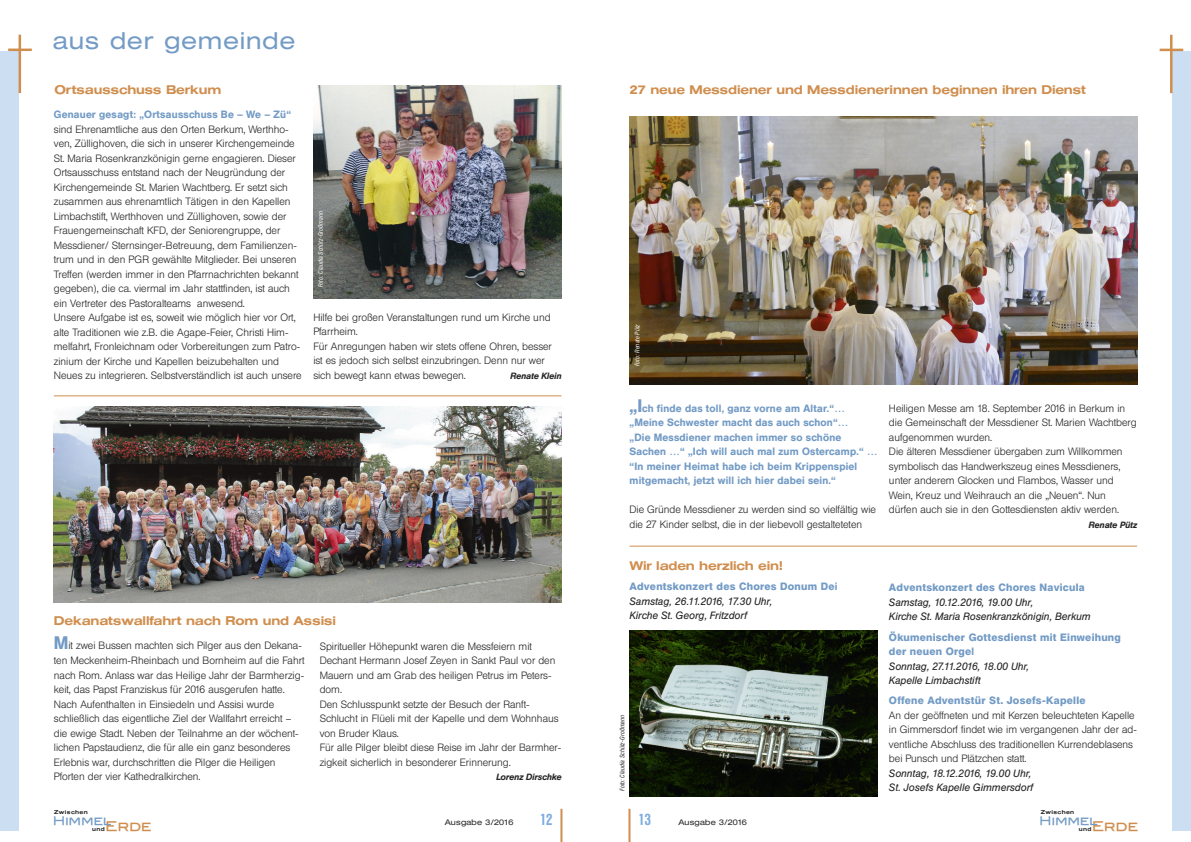
<style>
.page{position:relative;width:1191px;height:842px;background:#fff}
.page>*{position:absolute;margin:0;border:0;box-sizing:border-box;transform-origin:0 0}
.t1{font:300 24px "Helvetica Extended BQ";letter-spacing:.05em;color:#739bc5}
.t2{font:500 16px "Helvetica Con BQ";color:#7dacde}
.t3{font:13.3px "Blair Md ITCTT Medium";letter-spacing:-.025em;color:#d08e4e}
.t4{font:500 12.5px "Helvetica Extended BQ";color:#d08e4e}
.t5{font:11.8px "Blair Md ITCTT Medium";letter-spacing:-.025em;color:#739bc5}
.t6{font:300 10.5px/14.5px "Helvetica BQ";color:#272627}
.t7{font:500 10.5px/14.5px "Helvetica BQ";letter-spacing:.025em;color:#739bc5}
.t8{font:italic 10.5px/14.5px "Helvetica BQ";color:#272627}
.t9{font:600 10.5px/14.5px "Helvetica BQ";letter-spacing:.025em;color:#739bc5}
.t10{font:italic 500 9px "Helvetica BQ";color:#272627}
.t11{font:300 8px "Helvetica Extended BQ";letter-spacing:.025em;color:#272627}
.t12{font:italic 300 6.5px "Helvetica Con BQ";letter-spacing:.015em;color:#fff}
.t13{font:italic 300 6.5px "Helvetica Con BQ";letter-spacing:.015em;color:#272627}
.t14{font:500 5.6px "Helvetica Extended BQ";letter-spacing:.075em;color:#272627}
.s1{font-weight:500;font-size:18px;color:#739bc5}
.s2{font-size:18px}
.s3{font-weight:600;font-style:normal;color:#739bc5}
.s4{font-weight:500;font-style:normal;color:#739bc5}
.s5{font-weight:500}
.s6{font-weight:400;font-style:italic;color:#272627}
</style>
<div class="page">
<div style="left:1172px;top:51px;width:19px;height:780px;background:#cbdef2"></div>
<hr style="left:1170px;top:35px;width:2px;height:58px;background:#d08e4e">
<hr style="left:1159px;top:49px;width:24px;height:2px;background:#d08e4e">
<hr style="left:628px;top:809px;width:2px;height:33px;background:#d08e4e">
<div style="left:0;top:51px;width:19px;height:780px;background:#cbdef2"></div>
<hr style="left:19px;top:35px;width:2px;height:58px;background:#d08e4e">
<hr style="left:8px;top:49px;width:24px;height:2px;background:#d08e4e">
<hr style="left:560px;top:809px;width:2px;height:33px;background:#d08e4e">
<img style="left:629px;top:116px;width:508px;height:268px">
<img style="left:313px;top:85px;width:248px;height:214px">
<img style="left:54px;top:407px;width:507px;height:195px">
<hr style="left:54px;top:395px;width:507px;height:1px;background:#d08e4e">
<hr style="left:629px;top:546px;width:508px;height:1px;background:#d08e4e">
<img style="left:629px;top:630px;width:248px;height:167px">
<h1 class="t1" style="left:53px;top:28px;width:243px">aus der gemeinde</h1>
<p class="t4" style="left:54px;top:83px;width:168px">Ortsausschuss Berkum</p>
<p class="t4" style="left:629px;top:83px;width:458px">27 neue Messdiener und Messdienerinnen beginnen ihren Dienst</p>
<p class="t7" style="left:54px;top:107px;width:239px">Genauer gesagt: „Ortsausschuss Be – We – Zü“</p>
<p class="t6" style="left:54px;top:122px;width:249px">sind Ehrenamtliche aus den Orten Berkum, Werthho&shy;ven, Züllighoven, die sich in unserer Kirchengemeinde St. Maria Rosenkranzkönigin gerne engagieren. Dieser Ortsausschuss entstand nach der Neugründung der Kirchengemeinde St. Marien Wachtberg. Er setzt sich zusammen aus ehrenamtlich Tätigen in den Kapellen Limbachstift, Werthhoven und Züllighoven, sowie der Frauengemeinschaft KFD, der Seniorengruppe, der Messdiener/ Sternsinger-Betreuung, dem Familienzen&shy;trum und in den PGR gewählte Mitglieder. Bei unseren Treffen (werden immer in den Pfarrnachrichten bekannt gegeben), die ca. viermal im Jahr stattfinden, ist auch ein Vertreter des Pastoralteams anwesend.<br>Unsere Aufgabe ist es, soweit wie möglich hier vor Ort, alte Traditionen wie z.B. die Agape-Feier, Christi Him&shy;melfahrt, Fronleichnam oder Vorbereitungen zum Patro&shy;zinium der Kirche und Kapellen beizubehalten und Neues zu integrieren. Selbstverständlich ist auch unsere</p>
<p class="t12" style="left:317px;top:287px;width:78px;rotate:-90deg">Foto: Claudia Schütz-Großmann</p>
<p class="t6" style="left:313px;top:310px;width:240px">Hilfe bei großen Veranstaltungen rund um Kirche und Pfarrheim.<br>Für Anregungen haben wir stets offene Ohren, besser ist es jedoch sich selbst einzubringen. Denn nur wer sich bewegt kann etwas bewegen.</p>
<p class="t10" style="left:510px;top:371px;width:53px">Renate Klein</p>
<p class="t4" style="left:54px;top:614px;width:283px">Dekanatswallfahrt nach Rom und Assisi</p>
<p class="t6" style="left:54px;top:638px;width:252px"><span class="s1">M</span>it zwei Bussen machten sich Pilger aus den Dekana&shy;ten Meckenheim-Rheinbach und Bornheim auf die Fahrt nach Rom. Anlass war das Heilige Jahr der Barmherzig&shy;keit, das Papst Franziskus für 2016 ausgerufen hatte.<br>Nach Aufenthalten in Einsiedeln und Assisi wurde schließlich das eigentliche Ziel der Wallfahrt erreicht – die ewige Stadt. Neben der Teilnahme an der wöchent&shy;lichen Papstaudienz, die für alle ein ganz besonderes Erlebnis war, durchschritten die Pilger die Heiligen Pforten der vier Kathedralkirchen.</p>
<p class="t6" style="left:320px;top:639px;width:243px">Spiritueller Höhepunkt waren die Messfeiern mit Dechant Hermann Josef Zeyen in Sankt Paul vor den Mauern und am Grab des heiligen Petrus im Peters&shy;dom.<br>Den Schlusspunkt setzte der Besuch der Ranft-Schlucht in Flüeli mit der Kapelle und dem Wohnhaus von Bruder Klaus.<br>Für alle Pilger bleibt diese Reise im Jahr der Barmher&shy;zigkeit sicherlich in besonderer Erinnerung.</p>
<p class="t10" style="left:496px;top:772px;width:67px">Lorenz Dirschke</p>
<p class="t14" style="left:54px;top:809px;width:35px">Zwischen</p>
<p class="t5" style="left:53px;top:813px;width:60px">Himmel</p>
<h2 class="t2" style="left:540px;top:811px;width:14px">12</h2>
<p class="t11" style="left:445px;top:818px;width:70px">Ausgabe 3/2016</p>
<p class="t14" style="left:92px;top:826px;width:14px">und</p>
<p class="t3" style="left:105px;top:818px;width:48px">Erde</p>
<p class="t12" style="left:633px;top:366px;width:44px;rotate:-90deg">Foto: Renate Pütz</p>
<p class="t7" style="left:629px;top:401px;width:249px"><span class="s2">„I</span>ch finde das toll, ganz vorne am Altar.“… „Meine Schwester macht das auch schon“…<br>„Die Messdiener machen immer so schöne Sachen …“ „Ich will auch mal zum Ostercamp.“ … “In meiner Heimat habe ich beim Krippenspiel mitgemacht, jetzt will ich hier dabei sein.“</p>
<p class="t6" style="left:629px;top:502px;width:248px">Die Gründe Messdiener zu werden sind so vielfältig wie die 27 Kinder selbst, die in der liebevoll gestalteteten</p>
<p class="t6" style="left:889px;top:401px;width:249px">Heiligen Messe am 18. September 2016 in Berkum in die Gemeinschaft der Messdiener St. Marien Wachtberg aufgenommen wurden.<br>Die älteren Messdiener übergaben zum Willkommen symbolisch das Handwerkszeug eines Messdieners, unter anderem Glocken und Flambos, Wasser und Wein, Kreuz und Weihrauch an die „Neuen“. Nun dürfen auch sie in den Gottesdiensten aktiv werden.</p>
<p class="t10" style="left:1088px;top:520px;width:50px">Renate Pütz</p>
<p class="t4" style="left:629px;top:559px;width:154px">Wir laden herzlich ein!</p>
<p class="t8" style="left:629px;top:579px;width:209px"><span class="s3">Adventskonzert des Chores Donum De</span><span class="s4">i<br></span>Samstag, 26.11.2016, 17.30 Uhr,<br>Kirche St. Georg, Fritzdorf</p>
<p class="t13" style="left:618px;top:791px;width:78px;rotate:-90deg">Foto: Claudia Schütz-Großmann</p>
<p class="t9" style="left:889px;top:580px;width:197px">Adventskonzert des Chores Navicula</p>
<p class="t8" style="left:889px;top:595px;width:203px">Samstag, 10.12.2016, 19.00 Uhr,<br>Kirche St. Maria Rosenkranzkönigin, Berkum</p>
<p class="t9" style="left:889px;top:630px;width:233px">Ökumenischer Gottesdienst mit Einweihung der neuen Orge<span class="s5">l<br></span><span class="s6">Sonntag, 27.11.2016, 18.00 Uhr,<br>Kapelle Limbachstift</span></p>
<p class="t9" style="left:889px;top:693px;width:198px">Offene Adventstür St. Josefs-Kapelle</p>
<p class="t6" style="left:889px;top:708px;width:249px">An der geöffneten und mit Kerzen beleuchteten Kapelle in Gimmersdorf findet wie im vergangenen Jahr der ad&shy;ventliche Abschluss des traditionellen Kurrendeblasens bei Punsch und Plätzchen statt.</p>
<p class="t8" style="left:889px;top:766px;width:144px">Sonntag, 18.12.2016, 19.00 Uhr,</p>
<p class="t8" style="left:889px;top:780px;width:146px">St. Josefs Kapelle Gimmersdorf</p>
<p class="t14" style="left:1040px;top:809px;width:35px">Zwischen</p>
<h2 class="t2" style="left:638px;top:811px;width:14px">13</h2>
<p class="t11" style="left:678px;top:818px;width:70px">Ausgabe 3/2016</p>
<p class="t5" style="left:1039px;top:813px;width:60px">Himmel</p>
<p class="t14" style="left:1078px;top:826px;width:14px">und</p>
<p class="t3" style="left:1091px;top:818px;width:48px">Erde</p>
</div>
